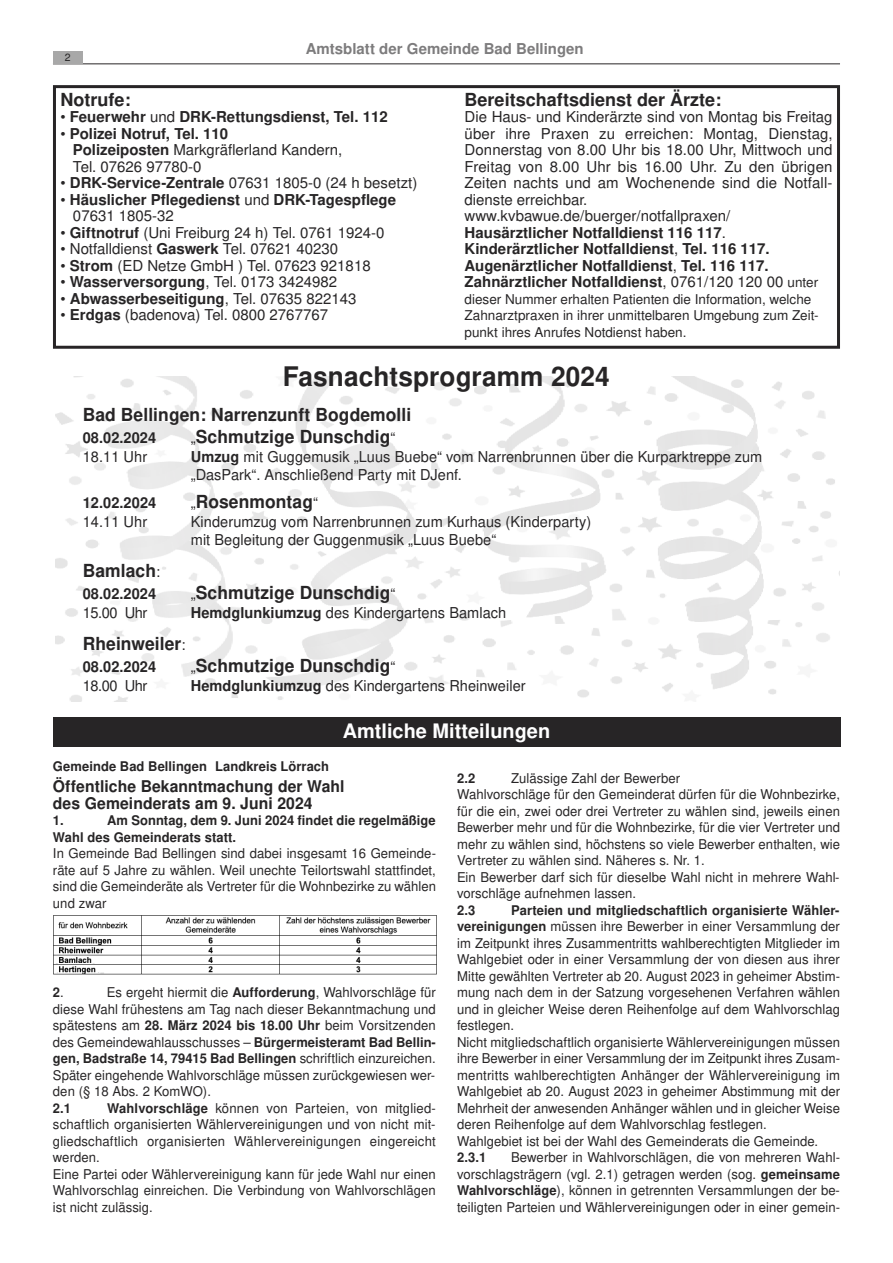
<style>
.page{position:relative;width:893px;height:1263px;background:#fff}
.page>*{position:absolute;margin:0;border:0;box-sizing:border-box;transform-origin:0 0}
.t1{font:700 27px "Nimbus San L";letter-spacing:.005em;color:#272526}
.t2{font:700 19.95px "Nimbus San L";color:#fff}
.t3{font:700 18px "Nimbus San L";letter-spacing:.005em;color:#272526}
.t4{font:700 16.2px/16.5px "Nimbus San L";letter-spacing:.005em;color:#272526}
.t5{font:15px/16.5px "Nimbus San L";letter-spacing:.005em;color:#272526}
.t6{font:700 15px/16.5px "Nimbus San L";color:#272526}
.t7{font:700 15px "Nimbus San L";color:#7d7c7d}
.t8{font:13.5px/16.5px "Nimbus San L";letter-spacing:.005em;color:#272526}
.t9{font:700 13.35px/16.5px "Nimbus San L";letter-spacing:.005em;color:#272526}
.t10{font:10.5px "Nimbus San L";color:#272526}
.s1{font-weight:400}
.s2{font-weight:700}
.s3{font-size:13.5px}
.s4{font-weight:400;font-size:15px}
.s5{font-weight:700;font-size:13.35px}
.s6{font-weight:400;font-size:13.5px}
</style>
<div class="page">
<hr style="left:53px;top:63px;width:787px;height:1px;background:#272526">
<div style="left:53px;top:51px;width:30px;height:12px;background:#a8a8a8"></div>
<div style="left:53px;top:85px;width:787px;height:264px;border:3px solid #272526"></div>
<img style="left:55px;top:376px;width:780px;height:326px">
<div style="left:53px;top:717px;width:787px;height:30px;background:#272526"></div>
<img style="left:53px;top:915px;width:384px;height:60px">
<p class="t7" style="left:306px;top:43px;width:279px">Amtsblatt der Gemeinde Bad Bellingen</p>
<p class="t10" style="left:65px;top:53px;width:7px">2</p>
<h3 class="t3" style="left:60px;top:93px;width:72px">Notrufe:</h3>
<p class="t6" style="left:60px;top:110px;width:329px"><span class="s1">•</span> Feuerwehr <span class="s1">und</span> DRK-Rettungsdienst, Tel. 112</p>
<p class="t5" style="left:73px;top:127px;width:271px;text-indent:-13px">• <span class="s2">Polizei Notruf, Tel. 110<br>Polizeiposten</span> Markgräflerland Kandern,<br>Tel. 07626 97780-0</p>
<p class="t5" style="left:60px;top:176px;width:358px">• <span class="s2">DRK-Service-Zentrale</span> 07631 1805-0 (24 h besetzt)</p>
<p class="t6" style="left:73px;top:193px;width:324px;text-indent:-13px"><span class="s1">•</span> Häuslicher Pflegedienst <span class="s1">und</span> DRK-Tagespflege<br><span class="s1">07631 1805-32</span></p>
<p class="t5" style="left:60px;top:226px;width:325px">• <span class="s2">Giftnotruf</span> (Uni Freiburg 24 h) Tel. 0761 1924-0</p>
<p class="t5" style="left:60px;top:242px;width:279px">• Notfalldienst <span class="s2">Gaswerk</span> Tel. 07621 40230</p>
<p class="t5" style="left:60px;top:259px;width:312px">• <span class="s2">Strom</span> (ED Netze GmbH ) Tel. 07623 921818</p>
<p class="t5" style="left:60px;top:275px;width:278px">• <span class="s2">Wasserversorgung</span>, Tel. 0173 3424982</p>
<p class="t6" style="left:60px;top:292px;width:297px"><span class="s1">•</span> Abwasserbeseitigung<span class="s1">, Tel. 07635 822143</span></p>
<p class="t5" style="left:60px;top:308px;width:269px">• <span class="s2">Erdgas</span> (badenova) Tel. 0800 2767767</p>
<h3 class="t3" style="left:464px;top:93px;width:258px">Bereitschaftsdienst der Ärzte:</h3>
<p class="t5" style="left:464px;top:110px;width:369px">Die Haus- und Kinderärzte sind von Montag bis Freitag über ihre Praxen zu erreichen: Montag, Dienstag, Donnerstag von 8.00 Uhr bis 18.00 Uhr, Mittwoch und Freitag von 8.00 Uhr bis 16.00 Uhr. Zu den übrigen Zeiten nachts und am Wochenende sind die Notfall&shy;dienste erreichbar. www.kvbawue.de/buerger/notfallpraxen/ <span class="s2">Hausärztlicher Notfalldienst 116 117</span>.<br><span class="s2">Kinderärztlicher Notfalldienst</span>, <span class="s2">Tel. 116 117.<br>Augenärztlicher Notfalldienst</span>, <span class="s2">Tel. 116 117.<br>Zahnärztlicher Notfalldienst</span>, 0761/120 120 00 <span class="s3">unter</span></p>
<p class="t8" style="left:464px;top:292px;width:355px">dieser Nummer erhalten Patienten die Information, welche<br>Zahnarztpraxen in ihrer unmittelbaren Umgebung zum Zeit&shy;punkt ihres Anrufes Notdienst haben.</p>
<h1 class="t1" style="left:283px;top:366px;width:328px">Fasnachtsprogramm 2024</h1>
<h3 class="t3" style="left:83px;top:408px;width:330px">Bad Bellingen: Narrenzunft Bogdemolli</h3>
<p class="t6" style="left:83px;top:430px;width:75px">08.02.2024</p>
<h3 class="t3" style="left:191px;top:429px;width:206px"><span class="s4">„</span>Schmutzige Dunschdig<span class="s4">“</span></h3>
<p class="t5" style="left:83px;top:450px;width:66px">18.11 Uhr</p>
<p class="t5" style="left:191px;top:449px;width:573px;line-height:18px"><span class="s2">Umzug</span> mit Guggemusik „Luus Buebe“ vom Narrenbrunnen über die Kurparktreppe zum „DasPark“. Anschließend Party mit DJenf.</p>
<p class="t6" style="left:83px;top:496px;width:75px">12.02.2024</p>
<h3 class="t3" style="left:191px;top:495px;width:129px"><span class="s4">„</span>Rosenmontag<span class="s4">“</span></h3>
<p class="t5" style="left:83px;top:515px;width:66px">14.11 Uhr</p>
<p class="t5" style="left:191px;top:514px;width:402px;line-height:18px">Kinderumzug vom Narrenbrunnen zum Kurhaus (Kinderparty) mit Begleitung der Guggenmusik „Luus Buebe“</p>
<h3 class="t3" style="left:83px;top:564px;width:79px">Bamlach<span class="s4">:</span></h3>
<p class="t6" style="left:83px;top:587px;width:75px">08.02.2024</p>
<h3 class="t3" style="left:191px;top:586px;width:206px"><span class="s4">„</span>Schmutzige Dunschdig<span class="s4">“</span></h3>
<p class="t5" style="left:83px;top:606px;width:66px">15.00 Uhr</p>
<p class="t5" style="left:191px;top:606px;width:317px"><span class="s2">Hemdglunkiumzug</span> des Kindergartens Bamlach</p>
<h3 class="t3" style="left:83px;top:637px;width:104px">Rheinweiler<span class="s4">:</span></h3>
<p class="t6" style="left:83px;top:660px;width:75px">08.02.2024</p>
<h3 class="t3" style="left:191px;top:659px;width:206px"><span class="s4">„</span>Schmutzige Dunschdig<span class="s4">“</span></h3>
<p class="t5" style="left:83px;top:679px;width:66px">18.00 Uhr</p>
<p class="t5" style="left:191px;top:679px;width:336px"><span class="s2">Hemdglunkiumzug</span> des Kindergartens Rheinweiler</p>
<h2 class="t2" style="left:343px;top:724px;width:209px">Amtliche Mitteilungen</h2>
<p class="t9" style="left:53px;top:760px;width:278px">Gemeinde Bad Bellingen Landkreis Lörrach</p>
<p class="t4" style="left:53px;top:780px;width:293px">Öffentliche Bekanntmachung der Wahl des Gemeinderats am 9. Juni 2024</p>
<p class="t9" style="left:53px;top:813px;width:12px">1.</p>
<p class="t8" style="left:457px;top:771px;width:384px;text-indent:54px">Zulässige Zahl der Bewerber<br>Wahlvorschläge für den Gemeinderat dürfen für die Wohnbezirke, für die ein, zwei oder drei Vertreter zu wählen sind, jeweils einen Bewerber mehr und für die Wohnbezirke, für die vier Vertreter und mehr zu wählen sind, höchstens so viele Bewerber enthalten, wie Vertreter zu wählen sind. Näheres s. Nr. 1.<br>Ein Bewerber darf sich für dieselbe Wahl nicht in mehrere Wahl&shy;vorschläge aufnehmen lassen.</p>
<p class="t9" style="left:457px;top:903px;width:20px">2.3</p>
<p class="t9" style="left:511px;top:903px;width:330px">Parteien und mitgliedschaftlich organisierte Wähler-</p>
<p class="t8" style="left:457px;top:920px;width:384px"><span class="s5">vereinigungen</span> müssen ihre Bewerber in einer Versammlung der im Zeitpunkt ihres Zusammentritts wahlberechtigten Mitglieder im Wahlgebiet oder in einer Versammlung der von diesen aus ihrer Mitte gewählten Vertreter ab 20. August 2023 in geheimer Abstim&shy;mung nach dem in der Satzung vorgesehenen Verfahren wählen und in gleicher Weise deren Reihenfolge auf dem Wahlvorschlag festlegen.<br>Nicht mitgliedschaftlich organisierte Wählervereinigungen müssen ihre Bewerber in einer Versammlung der im Zeitpunkt ihres Zusam&shy;mentritts wahlberechtigten Anhänger der Wählervereinigung im Wahlgebiet ab 20. August 2023 in geheimer Abstimmung mit der Mehrheit der anwesenden Anhänger wählen und in gleicher Weise deren Reihenfolge auf dem Wahlvorschlag festlegen.<br>Wahlgebiet ist bei der Wahl des Gemeinderats die Gemeinde.</p>
<p class="t9" style="left:457px;top:1151px;width:31px">2.3.1</p>
<p class="t9" style="left:457px;top:771px;width:20px">2.2</p>
<p class="t9" style="left:53px;top:813px;width:384px;text-indent:54px">Am Sonntag, dem 9. Juni 2024 findet die regelmäßige<br>Wahl des Gemeinderats statt.</p>
<p class="t8" style="left:53px;top:846px;width:384px;text-align:justify">In Gemeinde Bad Bellingen sind dabei insgesamt 16 Gemeinde&shy;räte auf 5 Jahre zu wählen. Weil unechte Teilortswahl stattfindet, sind die Gemeinderäte als Vertreter für die Wohnbezirke zu wählen und zwar</p>
<p class="t8" style="left:53px;top:986px;width:384px;text-align:justify;text-indent:54px">Es ergeht hiermit die <span class="s5">Aufforderung</span>, Wahlvorschläge für diese Wahl frühestens am Tag nach dieser Bekanntmachung und spätestens am <span class="s5">28. März 2024 bis 18.00 Uhr</span> beim Vorsitzenden des Gemeindewahlausschusses – <span class="s5">Bürgermeisteramt Bad Bellin-</span></p>
<p class="t9" style="left:53px;top:1052px;width:384px">gen, Badstraße 14, 79415 Bad Bellingen <span class="s6">schriftlich einzureichen.</span></p>
<p class="t8" style="left:53px;top:1068px;width:384px">Später eingehende Wahlvorschläge müssen zurückgewiesen wer&shy;den (§ 18 Abs. 2 KomWO).</p>
<p class="t9" style="left:53px;top:1101px;width:20px">2.1</p>
<p class="t9" style="left:53px;top:986px;width:12px">2<span class="s6">.</span></p>
<p class="t8" style="left:53px;top:1101px;width:384px;text-indent:54px"><span class="s5">Wahlvorschläge</span> können von Parteien, von mitglied&shy;schaftlich organisierten Wählervereinigungen und von nicht mit&shy;gliedschaftlich organisierten Wählervereinigungen eingereicht werden.<br>Eine Partei oder Wählervereinigung kann für jede Wahl nur einen Wahlvorschlag einreichen. Die Verbindung von Wahlvorschlägen ist nicht zulässig.</p>
<p class="t8" style="left:457px;top:1151px;width:384px;text-align:justify;text-indent:54px">Bewerber in Wahlvorschlägen, die von mehreren Wahl&shy;vorschlagsträgern (vgl. 2.1) getragen werden (sog. <span class="s5">gemeinsame Wahlvorschläge</span>), können in getrennten Versammlungen der be&shy;teiligten Parteien und Wählervereinigungen oder in einer gemein-</p>
</div>
